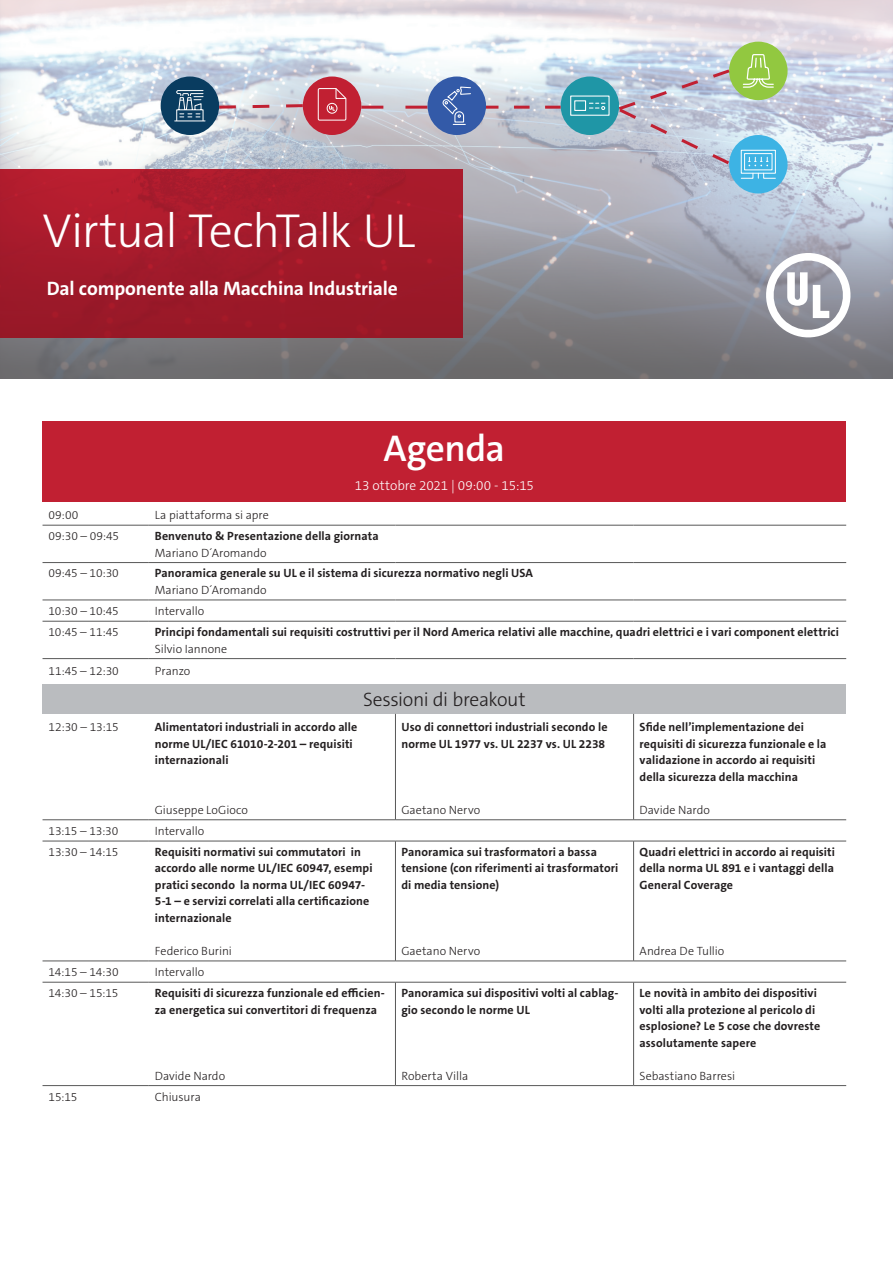
<style>
.page{position:relative;width:893px;height:1263px;background:#fff}
.page>*{position:absolute;margin:0;border:0;box-sizing:border-box;transform-origin:0 0}
.t1{font:300 48px "The Sans C5";letter-spacing:-.035em;color:#fff}
.t2{font:600 37.5px "The Sans C5";letter-spacing:-.015em;color:#fff}
.t3{font:700 19.5px "The Sans C5";letter-spacing:-.01em;color:#fff}
.t4{font:300 19.5px "The Sans C5";letter-spacing:-.02em;color:#231f20}
.t5{font:300 13.5px "The Sans C5";letter-spacing:-.005em;color:#fff}
.t6{font:700 12px/16.5px "The Sans C5";letter-spacing:.005em;color:#231f20}
.t7{font:300 12px "The Sans C5";color:#231f20}
</style>
<div class="page">
<div style="left:43px;top:421px;width:803px;height:81px;background:#c12032"></div>
<div style="left:43px;top:684px;width:803px;height:30px;background:#babcbf"></div>
<hr style="left:43px;top:525px;width:106px;height:1px;background:#585858">
<hr style="left:149px;top:525px;width:246px;height:1px;background:#585858">
<hr style="left:395px;top:525px;width:239px;height:1px;background:#585858">
<hr style="left:634px;top:525px;width:212px;height:1px;background:#585858">
<hr style="left:43px;top:562px;width:106px;height:1px;background:#585858">
<hr style="left:149px;top:562px;width:246px;height:1px;background:#585858">
<hr style="left:395px;top:562px;width:239px;height:1px;background:#585858">
<hr style="left:634px;top:562px;width:212px;height:1px;background:#585858">
<hr style="left:43px;top:600px;width:106px;height:1px;background:#585858">
<hr style="left:149px;top:600px;width:246px;height:1px;background:#585858">
<hr style="left:395px;top:600px;width:239px;height:1px;background:#585858">
<hr style="left:634px;top:600px;width:212px;height:1px;background:#585858">
<hr style="left:43px;top:621px;width:106px;height:1px;background:#585858">
<hr style="left:149px;top:621px;width:246px;height:1px;background:#585858">
<hr style="left:395px;top:621px;width:239px;height:1px;background:#585858">
<hr style="left:634px;top:621px;width:212px;height:1px;background:#585858">
<hr style="left:43px;top:658px;width:106px;height:1px;background:#585858">
<hr style="left:149px;top:658px;width:246px;height:1px;background:#585858">
<hr style="left:395px;top:658px;width:239px;height:1px;background:#585858">
<hr style="left:634px;top:658px;width:212px;height:1px;background:#585858">
<hr style="left:395px;top:714px;width:1px;height:105px;background:#585858">
<hr style="left:633px;top:714px;width:1px;height:105px;background:#585858">
<hr style="left:43px;top:819px;width:106px;height:1px;background:#585858">
<hr style="left:149px;top:819px;width:246px;height:1px;background:#585858">
<hr style="left:395px;top:819px;width:239px;height:1px;background:#585858">
<hr style="left:634px;top:819px;width:212px;height:1px;background:#585858">
<hr style="left:43px;top:841px;width:106px;height:1px;background:#585858">
<hr style="left:149px;top:841px;width:246px;height:1px;background:#585858">
<hr style="left:395px;top:841px;width:239px;height:1px;background:#585858">
<hr style="left:395px;top:841px;width:1px;height:120px;background:#585858">
<hr style="left:634px;top:841px;width:212px;height:1px;background:#585858">
<hr style="left:633px;top:841px;width:1px;height:120px;background:#585858">
<hr style="left:43px;top:961px;width:106px;height:1px;background:#585858">
<hr style="left:149px;top:961px;width:246px;height:1px;background:#585858">
<hr style="left:395px;top:961px;width:239px;height:1px;background:#585858">
<hr style="left:634px;top:961px;width:212px;height:1px;background:#585858">
<hr style="left:43px;top:982px;width:106px;height:1px;background:#585858">
<hr style="left:149px;top:982px;width:246px;height:1px;background:#585858">
<hr style="left:395px;top:982px;width:239px;height:1px;background:#585858">
<hr style="left:395px;top:982px;width:1px;height:103px;background:#585858">
<hr style="left:634px;top:982px;width:212px;height:1px;background:#585858">
<hr style="left:633px;top:982px;width:1px;height:103px;background:#585858">
<hr style="left:43px;top:1085px;width:106px;height:1px;background:#585858">
<hr style="left:149px;top:1085px;width:246px;height:1px;background:#585858">
<hr style="left:395px;top:1085px;width:239px;height:1px;background:#585858">
<hr style="left:634px;top:1085px;width:212px;height:1px;background:#585858">
<img style="left:0;top:0;width:893px;height:212px">
<svg style="left:0;top:212px;width:893px;height:167px"></svg>
<div style="left:0;top:169px;width:462px;height:169px;background:linear-gradient(to bottom,#b01d2e,#951827)"></div>
<div style="left:161px;top:77px;width:58px;height:58px;background:#093c60;border-radius:50%"></div>
<svg style="left:81px;top:83px;width:125px;height:87px"></svg>
<div style="left:729px;top:135px;width:59px;height:59px;background:#3db3e4;border-radius:50%"></div>
<div style="left:741px;top:150px;width:35px;height:24px;border:1px solid #fff"></div>
<div style="left:744px;top:153px;width:28px;height:17px;border:1px solid #fff"></div>
<svg style="left:740px;top:157px;width:36px;height:22px"></svg>
<div style="left:729px;top:42px;width:59px;height:58px;background:#92c840;border-radius:50%"></div>
<svg style="left:743px;top:54px;width:31px;height:34px"></svg>
<div style="left:303px;top:77px;width:58px;height:58px;background:#c12032;border-radius:50%"></div>
<svg style="left:318px;top:88px;width:28px;height:33px"></svg>
<svg style="left:361px;top:106px;width:67px;height:3px"></svg>
<svg style="left:218px;top:103px;width:86px;height:7px"></svg>
<div style="left:561px;top:77px;width:58px;height:58px;background:#1f96a6;border-radius:50%"></div>
<svg style="left:486px;top:106px;width:75px;height:3px"></svg>
<svg style="left:570px;top:67px;width:163px;height:100px"></svg>
<div style="left:428px;top:77px;width:58px;height:58px;background:#335aa8;border-radius:50%"></div>
<svg style="left:443px;top:87px;width:28px;height:38px"></svg>
<svg style="left:762px;top:249px;width:93px;height:93px"></svg>
<h1 class="t1" style="left:42px;top:200px;width:374px">Virtual TechTalk UL</h1>
<h3 class="t3" style="left:47px;top:276px;width:353px">Dal componente alla Macchina Industriale</h3>
<h2 class="t2" style="left:384px;top:424px;width:123px">Agenda</h2>
<p class="t5" style="left:355px;top:476px;width:181px">13 ottobre 2021 | 09:00 - 15:15</p>
<p class="t7" style="left:49px;top:507px;width:31px">09:00</p>
<p class="t7" style="left:155px;top:507px;width:115px">La piattaforma si apre</p>
<p class="t7" style="left:49px;top:528px;width:72px">09:30 – 09:45</p>
<p class="t6" style="left:155px;top:528px;width:225px">Benvenuto &amp; Presentazione della giornata</p>
<p class="t7" style="left:155px;top:545px;width:113px">Mariano D´Aromando</p>
<p class="t7" style="left:49px;top:566px;width:72px">09:45 – 10:30</p>
<p class="t6" style="left:155px;top:565px;width:380px">Panoramica generale su UL e il sistema di sicurezza normativo negli USA</p>
<p class="t7" style="left:155px;top:582px;width:113px">Mariano D´Aromando</p>
<p class="t7" style="left:49px;top:603px;width:72px">10:30 – 10:45</p>
<p class="t7" style="left:155px;top:603px;width:51px">Intervallo</p>
<p class="t7" style="left:49px;top:624px;width:72px">10:45 – 11:45</p>
<p class="t6" style="left:155px;top:624px;width:686px">Principi fondamentali sui requisiti costruttivi per il Nord America relativi alle macchine, quadri elettrici e i vari component elettrici</p>
<p class="t7" style="left:155px;top:641px;width:74px">Silvio Iannone</p>
<p class="t7" style="left:49px;top:663px;width:72px">11:45 – 12:30</p>
<p class="t7" style="left:155px;top:663px;width:37px">Pranzo</p>
<h3 class="t4" style="left:363px;top:687px;width:164px">Sessioni di breakout</h3>
<p class="t7" style="left:49px;top:719px;width:72px">12:30 – 13:15</p>
<p class="t6" style="left:155px;top:719px;width:204px">Alimentatori industriali in accordo alle norme UL/IEC 61010-2-201 – requisiti internazionali</p>
<p class="t6" style="left:640px;top:719px;width:188px">Sfide nell’implementazione dei requisiti di sicurezza funzionale e la validazione in accordo ai requisiti della sicurezza della macchina</p>
<p class="t7" style="left:640px;top:802px;width:72px">Davide Nardo</p>
<p class="t6" style="left:401px;top:719px;width:208px">Uso di connettori industriali secondo le norme UL 1977 vs. UL 2237 vs. UL 2238</p>
<p class="t7" style="left:155px;top:802px;width:95px">Giuseppe LoGioco</p>
<p class="t7" style="left:401px;top:802px;width:80px">Gaetano Nervo</p>
<p class="t7" style="left:49px;top:823px;width:71px">13:15 – 13:30</p>
<p class="t7" style="left:155px;top:823px;width:51px">Intervallo</p>
<p class="t7" style="left:49px;top:844px;width:72px">13:30 – 14:15</p>
<p class="t6" style="left:155px;top:844px;width:219px">Requisiti normativi sui commutatori in accordo alle norme UL/IEC 60947, esempi pratici secondo la norma UL/IEC 60947- 5-1 – e servizi correlati alla certificazione internazionale</p>
<p class="t7" style="left:155px;top:943px;width:79px">Federico Burini</p>
<p class="t7" style="left:49px;top:964px;width:72px">14:15 – 14:30</p>
<p class="t7" style="left:155px;top:964px;width:51px">Intervallo</p>
<p class="t7" style="left:49px;top:985px;width:72px">14:30 – 15:15</p>
<p class="t6" style="left:155px;top:985px;width:231px">Requisiti di sicurezza funzionale ed efficien&shy;za energetica sui convertitori di frequenza</p>
<p class="t6" style="left:401px;top:844px;width:219px">Panoramica sui trasformatori a bassa tensione (con riferimenti ai trasformatori di media tensione)</p>
<p class="t7" style="left:401px;top:943px;width:80px">Gaetano Nervo</p>
<p class="t6" style="left:401px;top:985px;width:218px">Panoramica sui dispositivi volti al cablag&shy;gio secondo le norme UL</p>
<p class="t7" style="left:155px;top:1068px;width:72px">Davide Nardo</p>
<p class="t7" style="left:49px;top:1089px;width:31px">15:15</p>
<p class="t7" style="left:155px;top:1089px;width:48px">Chiusura</p>
<p class="t7" style="left:401px;top:1068px;width:68px">Roberta Villa</p>
<p class="t6" style="left:640px;top:844px;width:197px;text-align:justify">Quadri elettrici in accordo ai requisiti della norma UL 891 e i vantaggi della General Coverage</p>
<p class="t7" style="left:640px;top:943px;width:86px">Andrea De Tullio</p>
<p class="t6" style="left:640px;top:985px;width:182px">Le novità in ambito dei dispositivi volti alla protezione al pericolo di esplosione? Le 5 cose che dovreste assolutamente sapere</p>
<p class="t7" style="left:640px;top:1068px;width:97px">Sebastiano Barresi</p>
</div>
